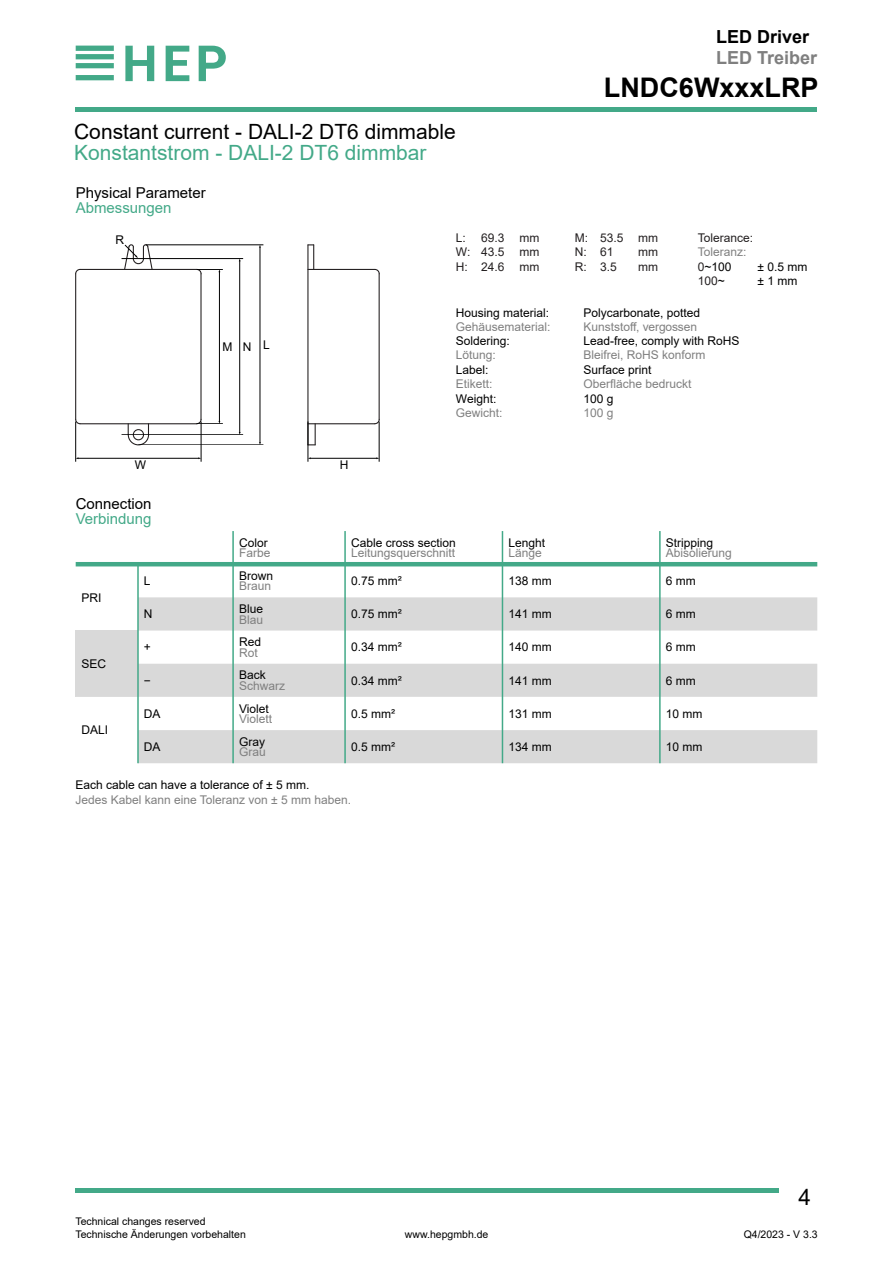
<style>
.page{position:relative;width:893px;height:1263px;background:#fff}
.page>*{position:absolute;margin:0;border:0;box-sizing:border-box;transform-origin:0 0}
.t1{font:700 27px "Arial";color:#000}
.t2{font:22.5px "Arial";color:#000}
.t3{font:21px "Arial";color:#000}
.t4{font:21px "Arial";color:#43a988}
.t5{font:700 18px "Arial";color:#7f7f7f}
.t6{font:700 18px "Arial";color:#000}
.t7{font:15px "Arial";color:#000}
.t8{font:15px "Arial";color:#43a988}
.t9{font:12px "Arial";color:#000}
.t10{font:12px "Arial";color:#7f7f7f}
.t11{font:12px "Arial";color:#231f20}
.t12{font:12px "Arial";color:#808080}
.t13{font:10.5px/12.6px "Arial";color:#000}
.s1{color:#231f20}
.s2{color:#000}
</style>
<div class="page">
<hr style="left:76px;top:108px;width:741px;height:4px;background:#43a988">
<hr style="left:76px;top:1189px;width:703px;height:4px;background:#43a988">
<svg style="left:76px;top:75px;width:38px;height:5px"></svg>
<svg style="left:76px;top:46px;width:38px;height:22px"></svg>
<svg style="left:125px;top:46px;width:29px;height:35px"></svg>
<svg style="left:166px;top:46px;width:23px;height:35px"></svg>
<svg style="left:199px;top:46px;width:27px;height:35px"></svg>
<svg style="left:139px;top:597px;width:678px;height:100px;fill:#d9d9d9"></svg>
<div style="left:76px;top:630px;width:62px;height:67px;background:#d9d9d9"></div>
<svg style="left:139px;top:697px;width:678px;height:66px"></svg>
<hr style="left:232px;top:531px;width:2px;height:232px;background:#43a988">
<hr style="left:344px;top:531px;width:2px;height:232px;background:#43a988">
<hr style="left:502px;top:531px;width:1px;height:232px;background:#43a988">
<hr style="left:659px;top:531px;width:2px;height:232px;background:#43a988">
<hr style="left:137px;top:564px;width:2px;height:199px;background:#43a988">
<hr style="left:76px;top:562px;width:741px;height:4px;background:#43a988">
<hr style="left:200px;top:274px;width:2px;height:145px;background:#231f20">
<hr style="left:80px;top:269px;width:117px;height:1px;background:#231f20">
<hr style="left:75px;top:274px;width:1px;height:145px;background:#231f20">
<svg style="left:75px;top:418px;width:6px;height:7px"></svg>
<svg style="left:75px;top:268px;width:6px;height:7px"></svg>
<hr style="left:80px;top:423px;width:117px;height:1px;background:#231f20">
<svg style="left:127px;top:424px;width:23px;height:22px"></svg>
<div style="left:133px;top:429px;width:11px;height:11px;border:1px solid #231f20;border-radius:50%"></div>
<hr style="left:308px;top:269px;width:67px;height:1px;background:#231f20">
<svg style="left:374px;top:268px;width:6px;height:7px"></svg>
<hr style="left:308px;top:423px;width:67px;height:1px;background:#231f20">
<svg style="left:374px;top:418px;width:6px;height:7px"></svg>
<hr style="left:307px;top:245px;width:1px;height:200px;background:#231f20">
<hr style="left:379px;top:274px;width:1px;height:145px;background:#231f20">
<svg style="left:308px;top:244px;width:6px;height:25px"></svg>
<svg style="left:309px;top:424px;width:7px;height:21px"></svg>
<svg style="left:196px;top:418px;width:27px;height:7px"></svg>
<svg style="left:196px;top:268px;width:27px;height:7px"></svg>
<hr style="left:219px;top:272px;width:1px;height:149px;background:#000">
<hr style="left:122px;top:259px;width:121px;height:1px;background:#000">
<hr style="left:122px;top:434px;width:121px;height:1px;background:#000">
<hr style="left:239px;top:261px;width:1px;height:171px;background:#000">
<hr style="left:146px;top:245px;width:117px;height:1px;background:#000">
<hr style="left:138px;top:444px;width:125px;height:1px;background:#000">
<hr style="left:260px;top:247px;width:1px;height:196px;background:#000">
<hr style="left:201px;top:421px;width:1px;height:41px;background:#000">
<hr style="left:76px;top:421px;width:1px;height:41px;background:#000">
<hr style="left:78px;top:458px;width:121px;height:1px;background:#000">
<hr style="left:379px;top:421px;width:1px;height:41px;background:#000">
<hr style="left:308px;top:421px;width:1px;height:41px;background:#000">
<hr style="left:310px;top:458px;width:67px;height:1px;background:#000">
<svg style="left:123px;top:244px;width:30px;height:25px"></svg>
<h3 class="t3" style="left:74px;top:124px;width:383px">Constant current - DALI-2 DT6 dimmable</h3>
<h3 class="t4" style="left:74px;top:145px;width:354px">Konstantstrom - DALI-2 DT6 dimmbar</h3>
<p class="t7" style="left:76px;top:187px;width:132px">Physical Parameter</p>
<p class="t8" style="left:76px;top:202px;width:97px">Abmessungen</p>
<h3 class="t6" style="left:716px;top:30px;width:95px">LED Driver</h3>
<h3 class="t5" style="left:716px;top:51px;width:103px">LED Treiber</h3>
<h1 class="t1" style="left:604px;top:77px;width:216px">LNDC6WxxxLRP</h1>
<p class="t9" style="left:115px;top:235px;width:10px">R</p>
<p class="t9" style="left:223px;top:342px;width:49px">MNL</p>
<p class="t9" style="left:135px;top:461px;width:13px">W</p>
<p class="t9" style="left:340px;top:461px;width:10px">H</p>
<p class="t7" style="left:76px;top:498px;width:77px">Connection</p>
<p class="t8" style="left:76px;top:513px;width:77px">Verbindung</p>
<p class="t11" style="left:456px;top:233px;width:12px">L:</p>
<p class="t11" style="left:481px;top:233px;width:60px">69.3 mm</p>
<p class="t11" style="left:575px;top:233px;width:85px">M: 53.5 mm</p>
<p class="t11" style="left:698px;top:233px;width:57px">Tolerance:</p>
<p class="t11" style="left:456px;top:247px;width:85px">W: 43.5 mm</p>
<p class="t11" style="left:575px;top:247px;width:40px">N: 61</p>
<p class="t11" style="left:638px;top:247px;width:21px">mm</p>
<p class="t10" style="left:698px;top:247px;width:50px">Toleranz:</p>
<p class="t11" style="left:456px;top:262px;width:85px">H: 24.6 mm</p>
<p class="t11" style="left:575px;top:262px;width:44px">R: 3.5</p>
<p class="t11" style="left:638px;top:262px;width:21px">mm</p>
<p class="t9" style="left:698px;top:262px;width:35px"><span class="s1">0</span>~100</p>
<p class="t9" style="left:758px;top:262px;width:51px">± 0.5 mm</p>
<p class="t11" style="left:698px;top:276px;width:29px">100<span class="s2">~</span></p>
<p class="t9" style="left:758px;top:276px;width:41px">±1mm</p>
<p class="t9" style="left:456px;top:308px;width:95px">Housing material:</p>
<p class="t10" style="left:456px;top:322px;width:96px">Gehäusematerial:</p>
<p class="t9" style="left:583px;top:308px;width:118px">Polycarbonate, potted</p>
<p class="t10" style="left:583px;top:322px;width:115px">Kunststoff, vergossen</p>
<p class="t9" style="left:456px;top:336px;width:56px">Soldering:</p>
<p class="t10" style="left:456px;top:351px;width:42px">Lötung:</p>
<p class="t9" style="left:583px;top:336px;width:158px">Lead-free, comply with RoHS</p>
<p class="t10" style="left:583px;top:351px;width:124px">Bleifrei, RoHS konform</p>
<p class="t9" style="left:456px;top:365px;width:34px">Label:</p>
<p class="t10" style="left:456px;top:379px;width:38px">Etikett:</p>
<p class="t9" style="left:583px;top:365px;width:70px">Surface print</p>
<p class="t10" style="left:583px;top:379px;width:110px">Oberfläche bedruckt</p>
<p class="t9" style="left:456px;top:394px;width:42px">Weight:</p>
<p class="t10" style="left:456px;top:408px;width:48px">Gewicht:</p>
<p class="t9" style="left:583px;top:394px;width:32px">100 g</p>
<p class="t12" style="left:583px;top:408px;width:32px">100 g</p>
<p class="t9" style="left:82px;top:593px;width:22px">PRI</p>
<p class="t9" style="left:82px;top:659px;width:26px">SEC</p>
<p class="t9" style="left:82px;top:726px;width:28px">DALI</p>
<p class="t9" style="left:144px;top:576px;width:8px">L</p>
<p class="t9" style="left:144px;top:609px;width:10px">N</p>
<p class="t9" style="left:144px;top:643px;width:9px">+</p>
<p class="t9" style="left:144px;top:676px;width:9px">−</p>
<p class="t9" style="left:144px;top:709px;width:18px">DA</p>
<p class="t9" style="left:239px;top:538px;width:30px">Color</p>
<p class="t10" style="left:239px;top:548px;width:33px">Farbe</p>
<p class="t9" style="left:239px;top:571px;width:36px">Brown</p>
<p class="t10" style="left:239px;top:582px;width:34px">Braun</p>
<p class="t9" style="left:239px;top:604px;width:26px">Blue</p>
<p class="t10" style="left:239px;top:615px;width:26px">Blau</p>
<p class="t9" style="left:239px;top:637px;width:24px">Red</p>
<p class="t10" style="left:239px;top:648px;width:20px">Rot</p>
<p class="t9" style="left:239px;top:671px;width:28px">Back</p>
<p class="t10" style="left:239px;top:681px;width:48px">Schwarz</p>
<p class="t9" style="left:239px;top:704px;width:31px">Violet</p>
<p class="t10" style="left:239px;top:714px;width:35px">Violett</p>
<p class="t9" style="left:144px;top:742px;width:18px">DA</p>
<p class="t9" style="left:239px;top:737px;width:28px">Gray</p>
<p class="t10" style="left:239px;top:747px;width:28px">Grau</p>
<p class="t9" style="left:351px;top:538px;width:106px">Cable cross section</p>
<p class="t10" style="left:351px;top:548px;width:106px">Leitungsquerschnitt</p>
<p class="t9" style="left:508px;top:538px;width:38px">Lenght</p>
<p class="t10" style="left:508px;top:548px;width:35px">Länge</p>
<p class="t9" style="left:666px;top:538px;width:49px">Stripping</p>
<p class="t10" style="left:666px;top:548px;width:68px">Abisolierung</p>
<p class="t9" style="left:351px;top:576px;width:52px">0.75 mm²</p>
<p class="t9" style="left:508px;top:576px;width:45px">138 mm</p>
<p class="t9" style="left:666px;top:576px;width:32px">6 mm</p>
<p class="t9" style="left:351px;top:609px;width:52px">0.75 mm²</p>
<p class="t9" style="left:508px;top:609px;width:45px">141 mm</p>
<p class="t9" style="left:666px;top:609px;width:32px">6 mm</p>
<p class="t9" style="left:351px;top:643px;width:52px">0.34 mm²</p>
<p class="t9" style="left:508px;top:643px;width:45px">140 mm</p>
<p class="t9" style="left:666px;top:643px;width:32px">6 mm</p>
<p class="t9" style="left:351px;top:676px;width:52px">0.34 mm²</p>
<p class="t9" style="left:508px;top:676px;width:45px">141 mm</p>
<p class="t9" style="left:666px;top:676px;width:32px">6 mm</p>
<p class="t9" style="left:351px;top:709px;width:46px">0.5 mm²</p>
<p class="t9" style="left:508px;top:709px;width:45px">131 mm</p>
<p class="t9" style="left:666px;top:709px;width:38px">10 mm</p>
<p class="t9" style="left:351px;top:742px;width:46px">0.5 mm²</p>
<p class="t9" style="left:508px;top:742px;width:45px">134 mm</p>
<p class="t9" style="left:666px;top:742px;width:38px">10 mm</p>
<p class="t9" style="left:75px;top:780px;width:236px">Each cable can have a tolerance of ± 5 mm.</p>
<p class="t10" style="left:75px;top:795px;width:277px">Jedes Kabel kann eine Toleranz von ± 5 mm haben.</p>
<p class="t13" style="left:75px;top:1216px;width:172px">Technical changes reserved<br>Technische Änderungen vorbehalten</p>
<p class="t13" style="left:405px;top:1229px;width:85px">www.hepgmbh.de</p>
<h2 class="t2" style="left:798px;top:1188px;width:14px">4</h2>
<p class="t13" style="left:744px;top:1229px;width:76px">Q4/2023 - V 3.3</p>
</div>
